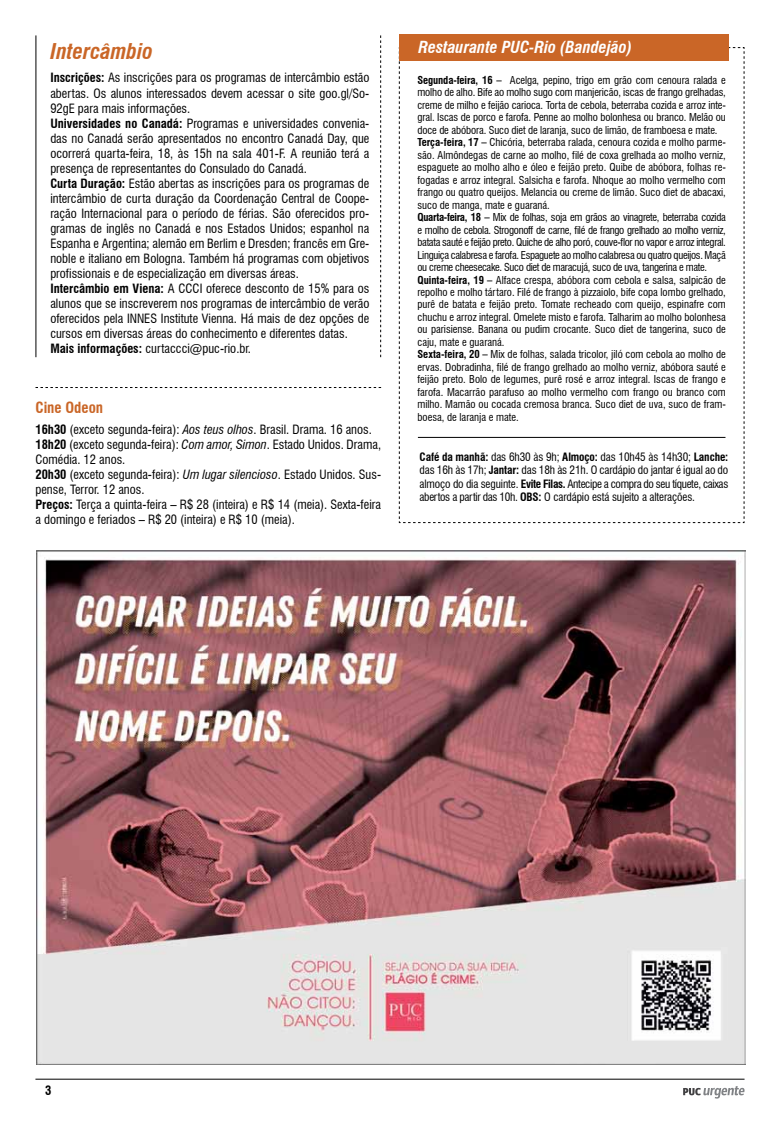
<style>
.page{position:relative;width:780px;height:1134px;background:#fff}
.page>*{position:absolute;margin:0;border:0;box-sizing:border-box;transform-origin:0 0}
.t1{font:italic 700 condensed 21.25px "Swiss 721 BT";color:#ca6627}
.t2{font:italic 700 condensed 16.25px "Swiss 721 BT";color:#fff}
.t3{font:700 condensed 15px "Swiss 721 BT";color:#ca6627}
.t4{font:condensed 12.5px/15px "Swiss 721 BT";color:#000}
.t5{font:700 condensed 12.5px "Swiss 721 BT";color:#000}
.t6{font:condensed 11.25px/13.5px "Swiss 721 BT";letter-spacing:-.01em;color:#000;text-align:justify}
.t7{font:condensed 10.62px/12.5px "Swiss 721 BT";color:#000}
.s1{font-weight:700}
.s2{font-style:italic}
</style>
<div class="page">
<hr style="left:35px;top:1079px;width:709px;height:1px;background:#000">
<svg style="left:683px;top:1086px;width:61px;height:12px"></svg>
<svg style="left:398px;top:47px;width:347px;height:476px"></svg>
<div style="left:399px;top:34px;width:329px;height:26px;background:#ca6627"></div>
<hr style="left:418px;top:437px;width:307px;height:1px;background:#000">
<hr style="left:35px;top:35px;width:1px;height:322px;background:#000">
<svg style="left:380px;top:35px;width:1px;height:322px"></svg>
<svg style="left:35px;top:387px;width:346px;height:1px"></svg>
<img style="left:36px;top:551px;width:709px;height:513px">
<h1 class="t1" style="left:51px;top:38px;width:104px">Intercâmbio</h1>
<p class="t4" style="left:50px;top:70px;width:320px"><span class="s1">Inscrições:</span> As inscrições para os programas de intercâmbio estão abertas. Os alunos interessados devem acessar o site goo.gl/So-92gE para mais informações.<br><span class="s1">Universidades no Canadá:</span> Programas e universidades convenia&shy;das no Canadá serão apresentados no encontro Canadá Day, que ocorrerá quarta-feira, 18, às 15h na sala 401-F. A reunião terá a presença de representantes do Consulado do Canadá.<br><span class="s1">Curta Duração:</span> Estão abertas as inscrições para os programas de intercâmbio de curta duração da Coordenação Central de Coope&shy;ração Internacional para o período de férias. São oferecidos pro&shy;gramas de inglês no Canadá e nos Estados Unidos; espanhol na Espanha e Argentina; alemão em Berlim e Dresden; francês em Gre&shy;noble e italiano em Bologna. Também há programas com objetivos profissionais e de especialização em diversas áreas.<br><span class="s1">Intercâmbio em Viena:</span> A CCCI oferece desconto de 15% para os alunos que se inscreverem nos programas de intercâmbio de verão oferecidos pela INNES Institute Vienna. Há mais de dez opções de cursos em diversas áreas do conhecimento e diferentes datas.<br><span class="s1">Mais informações:</span> curtaccci@puc-rio.br.</p>
<h3 class="t3" style="left:35px;top:398px;width:69px">Cine Odeon</h3>
<p class="t4" style="left:35px;top:422px;width:347px"><span class="s1">16h30</span> (exceto segunda-feira): <span class="s2">Aos teus olhos</span>. Brasil. Drama. 16 anos.<br><span class="s1">18h20</span> (exceto segunda-feira): <span class="s2">Com amor, Simon</span>. Estado Unidos. Drama, Comédia. 12 anos.<br><span class="s1">20h30</span> (exceto segunda-feira): <span class="s2">Um lugar silencioso</span>. Estado Unidos. Sus&shy;pense, Terror. 12 anos.<br><span class="s1">Preços:</span> Terça a quinta-feira – R$ 28 (inteira) e R$ 14 (meia). Sexta-feira a domingo e feriados – R$ 20 (inteira) e R$ 10 (meia).</p>
<h2 class="t2" style="left:418px;top:37px;width:215px">Restaurante PUC-Rio (Bandejão)</h2>
<p class="t7" style="left:417px;top:73px;width:310px"><span class="s1">Segunda-feira, 16 –</span> Acelga, pepino, trigo em grão com cenoura ralada e molho de alho. Bife ao molho sugo com manjericão, iscas de frango grelhadas, creme de milho e feijão carioca. Torta de cebola, beterraba cozida e arroz inte&shy;gral. Iscas de porco e farofa. Penne ao molho bolonhesa ou branco. Melão ou doce de abóbora. Suco diet de laranja, suco de limão, de framboesa e mate.<br><span class="s1">Terça-feira, 17 –</span> Chicória, beterraba ralada, cenoura cozida e molho parme&shy;são. Almôndegas de carne ao molho, filé de coxa grelhada ao molho verniz, espaguete ao molho alho e óleo e feijão preto. Quibe de abóbora, folhas re&shy;fogadas e arroz integral. Salsicha e farofa. Nhoque ao molho vermelho com frango ou quatro queijos. Melancia ou creme de limão. Suco diet de abacaxi, suco de manga, mate e guaraná.<br><span class="s1">Quarta-feira, 18 –</span> Mix de folhas, soja em grãos ao vinagrete, beterraba cozida e molho de cebola. Strogonoff de carne, filé de frango grelhado ao molho verniz, batata sauté e feijão preto. Quiche de alho poró, couve-flor no vapor e arroz integral.<br>Linguiça calabresa e farofa. Espaguete ao molho calabresa ou quatro queijos. Maçã ou creme cheesecake. Suco diet de maracujá, suco de uva, tangerina e mate.<br><span class="s1">Quinta-feira, 19 –</span> Alface crespa, abóbora com cebola e salsa, salpicão de repolho e molho tártaro. Filé de frango à pizzaiolo, bife copa lombo grelhado, purê de batata e feijão preto. Tomate recheado com queijo, espinafre com chuchu e arroz integral. Omelete misto e farofa. Talharim ao molho bolonhesa ou parisiense. Banana ou pudim crocante. Suco diet de tangerina, suco de caju, mate e guaraná.<br><span class="s1">Sexta-feira, 20 –</span> Mix de folhas, salada tricolor, jiló com cebola ao molho de ervas. Dobradinha, filé de frango grelhado ao molho verniz, abóbora sauté e feijão preto. Bolo de legumes, purê rosé e arroz integral. Iscas de frango e farofa. Macarrão parafuso ao molho vermelho com frango ou branco com milho. Mamão ou cocada cremosa branca. Suco diet de uva, suco de fram&shy;boesa, de laranja e mate.</p>
<p class="t6" style="left:419px;top:450px;width:310px"><span class="s1">Café da manhã:</span> das 6h30 às 9h; <span class="s1">Almoço:</span> das 10h45 às 14h30; <span class="s1">Lanche: </span>das 16h às 17h; <span class="s1">Jantar:</span> das 18h às 21h. O cardápio do jantar é igual ao do almoço do dia seguinte. <span class="s1">Evite Filas.</span> Antecipe a compra do seu tíquete, caixas abertos a partir das 10h. <span class="s1">OBS:</span> O cardápio está sujeito a alterações.</p>
<p class="t5" style="left:45px;top:1083px;width:8px">3</p>
</div>
